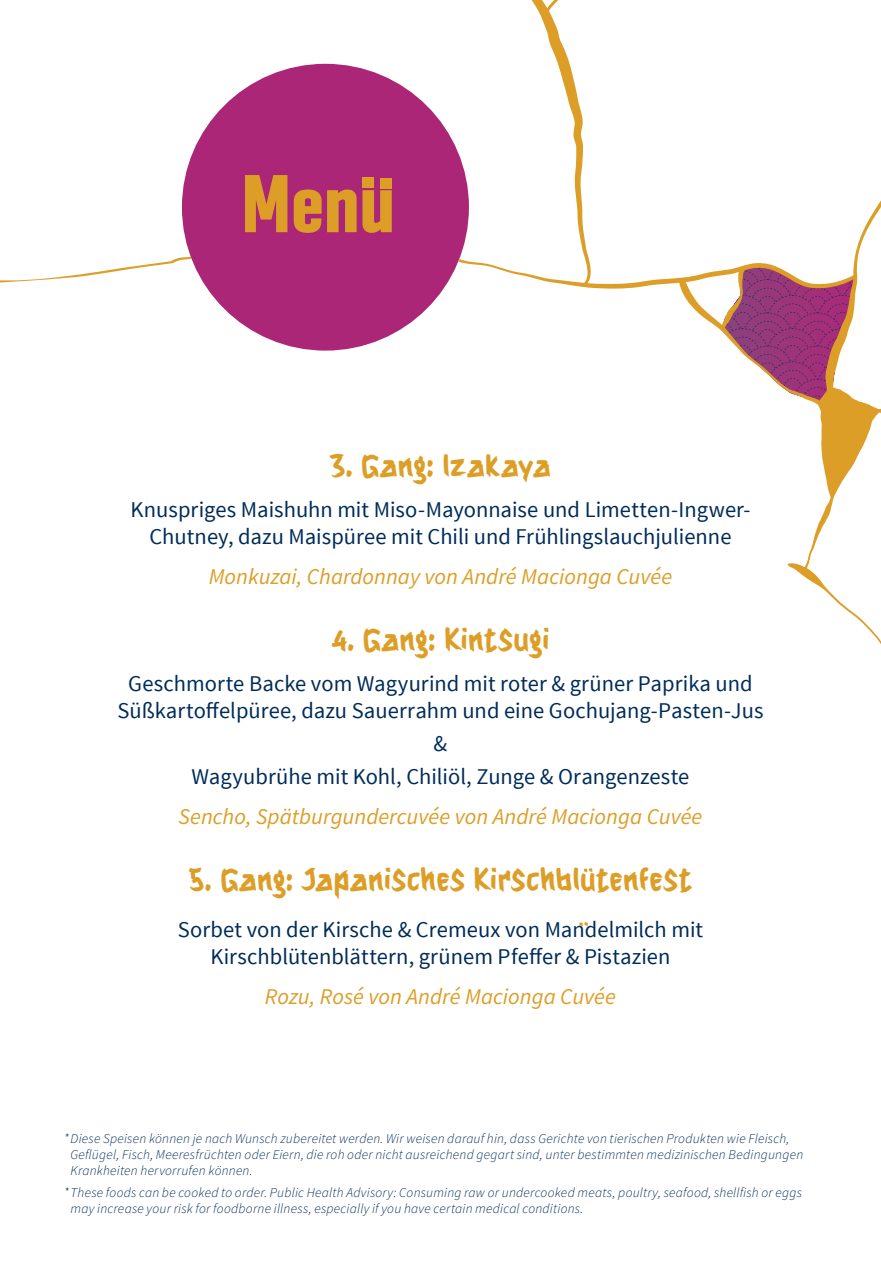
<style>
.page{position:relative;width:881px;height:1276px;background:#fff}
.page>*{position:absolute;margin:0;border:0;box-sizing:border-box;transform-origin:0 0}
.t1{font:33.75px "h Hitto Sushi";color:#dc9e27}
.t2{font:22.5px/27px "Source Sans Pro";color:#002c59;text-align:center}
.t3{font:italic 22.5px "Source Sans Pro";color:#dc9e27}
.t4{font:italic 300 13.5px/15.8px "Source Sans Pro";letter-spacing:.02em;color:#002c59}
</style>
<div class="page">
<svg style="left:579px;top:922px;width:8px;height:4px"></svg>
<svg style="left:583px;top:868px;width:9px;height:4px"></svg>
<div style="left:182px;top:64px;width:286px;height:287px;background:#ab2677;border-radius:50%"></div>
<svg style="left:391px;top:0;width:489px;height:643px"></svg>
<svg style="left:245px;top:175px;width:146px;height:58px"></svg>
<div style="left:362px;top:178px;width:12px;height:10px;background:#dc9e27"></div>
<div style="left:380px;top:178px;width:11px;height:10px;background:#dc9e27"></div>
<svg style="left:0;top:257px;width:191px;height:26px"></svg>
<h1 class="t1" style="left:330px;top:452px;width:222px">3. Gang: Izakaya</h1>
<h2 class="t2" style="left:130px;top:496px;width:621px">Knuspriges Maishuhn mit Miso-Mayonnaise und Limetten-Ingwer-<br>Chutney, dazu Maispüree mit Chili und Frühlingslauchjulienne</h2>
<h2 class="t3" style="left:208px;top:562px;width:465px">Monkuzai, Chardonnay von André Macionga Cuvée</h2>
<h1 class="t1" style="left:331px;top:625px;width:219px">4. Gang: Kintsugi</h1>
<h2 class="t2" style="left:117px;top:670px;width:647px">Geschmorte Backe vom Wagyurind mit roter &amp; grüner Paprika und<br>Süßkartoffelpüree, dazu Sauerrahm und eine Gochujang-Pasten-Jus</h2>
<h2 class="t2" style="left:191px;top:727px;width:499px;line-height:33.3px">&amp;<br>Wagyubrühe mit Kohl, Chiliöl, Zunge &amp; Orangenzeste</h2>
<h2 class="t3" style="left:178px;top:802px;width:525px">Sencho, Spätburgundercuvée von André Macionga Cuvée</h2>
<h1 class="t1" style="left:189px;top:865px;width:504px">5. Gang: Japanisches Kirschblutenfest</h1>
<h2 class="t2" style="left:178px;top:916px;width:526px">Sorbet von der Kirsche &amp; Cremeux von Mandelmilch mit<br>Kirschblütenblättern, grünem Pfeffer &amp; Pistazien</h2>
<h2 class="t3" style="left:265px;top:982px;width:352px">Rozu, Rosé von André Macionga Cuvée</h2>
<p class="t4" style="left:71px;top:1130px;width:733px;text-indent:-7px">*Diese Speisen können je nach Wunsch zubereitet werden. Wir weisen darauf hin, dass Gerichte von tierischen Produkten wie Fleisch,<br>Geflügel, Fisch, Meeresfrüchten oder Eiern, die roh oder nicht ausreichend gegart sind, unter bestimmten medizinischen Bedingungen<br>Krankheiten hervorrufen können.</p>
<p class="t4" style="left:71px;top:1184px;width:732px;text-indent:-7px">*These foods can be cooked to order. Public Health Advisory: Consuming raw or undercooked meats, poultry, seafood, shellfish or eggs may increase your risk for foodborne illness, especially if you have certain medical conditions.</p>
</div>
